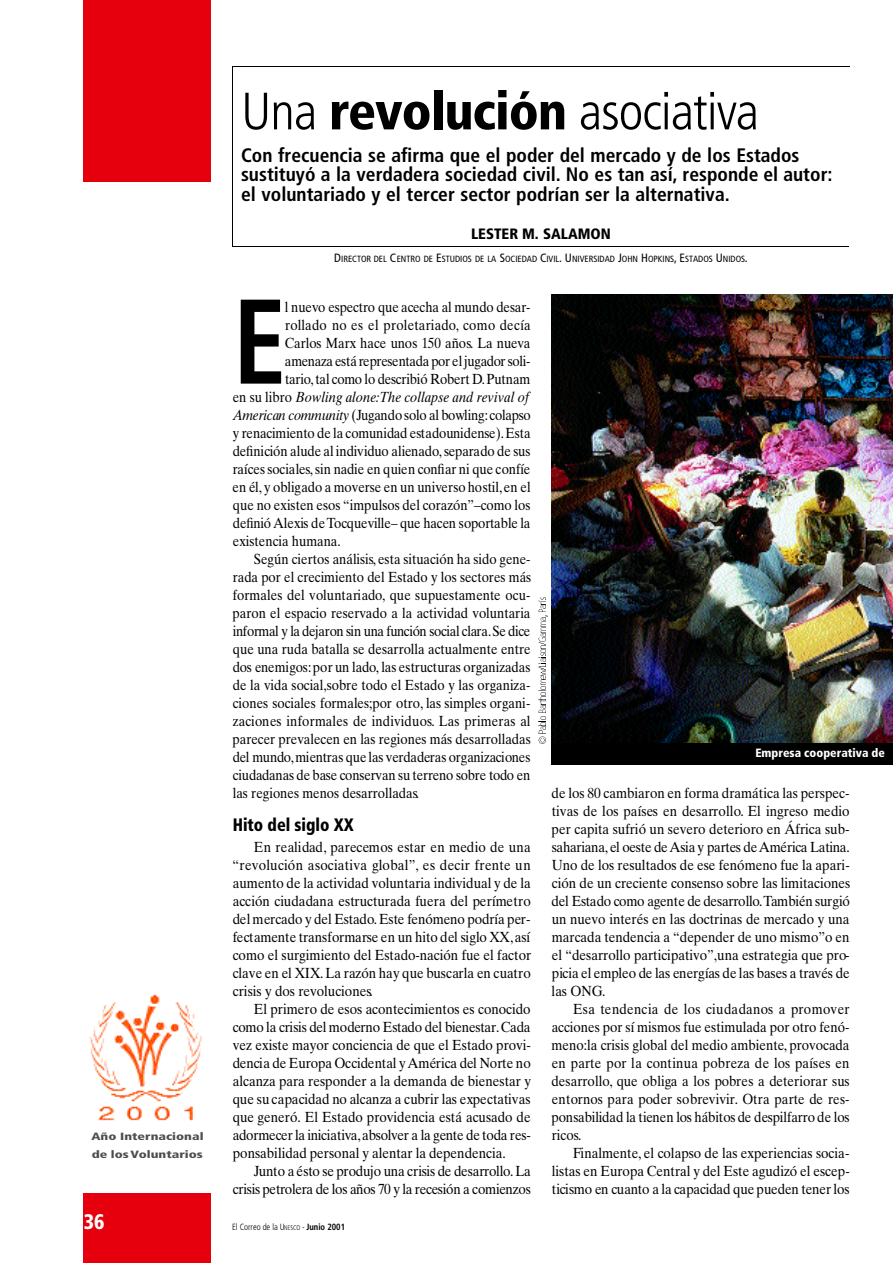
<style>
.page{position:relative;width:893px;height:1263px;background:#fff}
.page>*{position:absolute;margin:0;border:0;box-sizing:border-box;transform-origin:0 0}
.t1{font:700 condensed 120.3px "Frutiger";color:#000;scale:.89 1}
.t2{font:300 condensed 52.5px "Frutiger";color:#000}
.t3{font:900 condensed 21px "Frutiger";color:#fff;scale:.95 1}
.t4{font:700 condensed 19.5px/19.5px "Frutiger";color:#000}
.t5{font:900 condensed 18px "Frutiger";color:#000;scale:.91 1}
.t6{font:900 condensed 15px "Frutiger";color:#000}
.t7{font:14.7px/18px "Times Ten";color:#000;text-align:justify;scale:.91 1}
.t8{font:14.7px "Times Ten";color:#000;scale:.89 1}
.t9{font:14.7px/18px "Times Ten";color:#000;text-align:justify;scale:.9 1}
.t10{font:14.7px "Times Ten";letter-spacing:-.02em;color:#000;scale:.89 1}
.t11{font:14.7px/18px "Times Ten";letter-spacing:-.02em;color:#000;text-align:right;scale:.91 1}
.t12{font:14.7px "Times Ten";letter-spacing:-.025em;color:#000;scale:.89 1}
.t13{font:italic 14.7px "Times Ten";color:#000;scale:.89 1}
.t14{font:900 condensed 12px "Frutiger";color:#fff}
.t15{font:900 condensed 10.5px/17.2px "Frutiger";color:#4d4d4d;scale:1.34 1}
.t16{font:condensed 9px "Frutiger";color:#000}
.t17{font:300 condensed 9px "Frutiger";color:#000;scale:.95 1}
.s1{font-weight:900}
.s2{font-size:12px}
.s3{font-style:normal}
.s4{font-style:italic}
.s5{font-size:6.75px}
.s6{font-weight:700}
</style>
<div class="page">
<hr style="left:232px;top:67px;width:1px;height:180px;background:#000">
<hr style="left:232px;top:246px;width:617px;height:1px;background:#000">
<img style="left:89px;top:994px;width:113px;height:127px">
<div style="left:84px;top:0;width:127px;height:182px;background:#e6000e"></div>
<div style="left:84px;top:1194px;width:127px;height:69px;background:#e6000e"></div>
<hr style="left:232px;top:66px;width:617px;height:1px;background:#000">
<img style="left:551px;top:294px;width:341px;height:449px">
<div style="left:551px;top:743px;width:341px;height:21px;background:#000"></div>
<svg style="left:538px;top:597px;width:9px;height:146px"></svg>
<h2 class="t2" style="left:241px;top:90px;width:519px">Una <span class="s1">re v o l u c i ó n</span> a s o c i a t i va</h2>
<h3 class="t4" style="left:241px;top:147px;width:593px">Con frecuencia se afirma que el poder del mercado y de los Estados sustituyó a la verdadera sociedad civil. No es tan así, responde el autor: el voluntariado y el tercer sector podrían ser la alternativa.</h3>
<p class="t15" style="left:91px;top:1129px;width:85px">Año Internacional de los Voluntarios</p>
<p class="t6" style="left:471px;top:227px;width:141px">LESTER M. SALAMON</p>
<p class="t16" style="left:334px;top:255px;width:415px"><span class="s2">D</span>IRECTOR DEL <span class="s2">C</span>ENTRO DE <span class="s2">E</span>STUDIOS DE LA <span class="s2">S</span>OCIEDAD <span class="s2">C</span>IVIL<span class="s2">. U</span>NIVERSIDAD <span class="s2">J</span>OHN <span class="s2">H</span>OPKINS<span class="s2">, E</span>STADOS <span class="s2">U</span>NIDOS<span class="s2">.</span></p>
<h1 class="t1" style="left:233px;top:293px;width:62px">E</h1>
<p class="t10" style="left:285px;top:301px;width:277px">l nuevo espectro que acecha al mundo desar-</p>
<p class="t8" style="left:285px;top:319px;width:277px">rollado no es el proletariado, como decía</p>
<p class="t8" style="left:285px;top:337px;width:277px">Carlos Marx hace unos 150 años. La nueva</p>
<p class="t12" style="left:285px;top:355px;width:278px">amenaza está representada por el jugador soli-</p>
<p class="t8" style="left:285px;top:373px;width:277px">t a r i o,tal como lo describió Robert D.P u t n a m</p>
<p class="t13" style="left:233px;top:391px;width:335px"><span class="s3">en su libro</span> Bowling alone:The collapse and revival of</p>
<p class="t10" style="left:233px;top:409px;width:336px"><span class="s4">American community</span> ( Jugando solo al bowling: c o l a p s o</p>
<p class="t8" style="left:233px;top:427px;width:336px">y renacimiento de la comunidad estadounidense).E s t a</p>
<p class="t8" style="left:233px;top:445px;width:336px">d e finición alude al individuo alienado, separado de sus</p>
<p class="t8" style="left:233px;top:463px;width:336px">raíces sociales, sin nadie en quien confiar ni que confíe</p>
<p class="t8" style="left:232px;top:481px;width:336px">en él, y obligado a moverse en un universo hostil,en el</p>
<p class="t8" style="left:233px;top:499px;width:336px">que no existen esos “impulsos del corazón”–como los</p>
<p class="t10" style="left:233px;top:517px;width:336px">d e finió Alexis de Tocqueville– que hacen soportable la</p>
<p class="t8" style="left:233px;top:535px;width:123px">existencia humana.</p>
<p class="t8" style="left:254px;top:553px;width:312px">Según ciertos análisis, esta situación ha sido gene-</p>
<p class="t8" style="left:233px;top:571px;width:337px">rada por el crecimiento del Estado y los sectores más</p>
<p class="t8" style="left:233px;top:589px;width:336px">formales del voluntariado, que supuestamente ocu-</p>
<p class="t8" style="left:232px;top:607px;width:336px">paron el espacio reservado a la actividad voluntaria</p>
<p class="t12" style="left:233px;top:625px;width:336px">informal y la dejaron sin una función social clara.Se dice</p>
<p class="t8" style="left:233px;top:643px;width:336px">que una ruda batalla se desarrolla actualmente entre</p>
<p class="t8" style="left:233px;top:661px;width:336px">dos enemigos:por un lado, las estructuras organizadas</p>
<p class="t8" style="left:233px;top:679px;width:336px">de la vida social,sobre todo el Estado y las organiza-</p>
<p class="t8" style="left:233px;top:697px;width:336px">ciones sociales formales;por otro, las simples organi-</p>
<p class="t8" style="left:233px;top:715px;width:336px">zaciones informales de individuos. Las primeras al</p>
<p class="t8" style="left:233px;top:733px;width:336px">parecer prevalecen en las regiones más desarrolladas</p>
<p class="t10" style="left:233px;top:751px;width:336px">del mundo,mientras que las verdaderas organizaciones</p>
<p class="t10" style="left:233px;top:769px;width:336px">ciudadanas de base conservan su terreno sobre todo en</p>
<p class="t8" style="left:233px;top:787px;width:211px">las regiones menos desarrolladas.</p>
<p class="t5" style="left:233px;top:817px;width:135px">Hito del siglo XX</p>
<p class="t7" style="left:233px;top:839px;width:329px;text-indent:21px">En realidad, parecemos estar en medio de una “revolución asociativa global”, es decir frente un aumento de la actividad voluntaria individual y de la acción ciudadana estructurada fuera del perímetro del mercado y del Estado. Este fenómeno podría per&shy;fectamente transformarse en un hito del siglo XX,a s í como el surgimiento del Estado-nación fue el factor clave en el XIX. La razón hay que buscarla en cuatro crisis y dos revoluciones.</p>
<p class="t7" style="left:233px;top:1001px;width:329px;text-indent:21px">El primero de esos acontecimientos es conocido como la crisis del moderno Estado del bienestar.C a d a vez existe mayor conciencia de que el Estado provi&shy;dencia de Europa Occidental y América del Norte no alcanza para responder a la demanda de bienestar y que su capacidad no alcanza a cubrir las expectativas que generó. El Estado providencia está acusado de adormecer la iniciativa,absolver a la gente de toda res&shy;ponsabilidad personal y alentar la dependencia.</p>
<p class="t11" style="left:233px;top:1163px;width:329px">Junto a ésto se produjo una crisis de desarrollo.L a crisis petrolera de los años 70 y la recesión a comienzos</p>
<p class="t14" style="left:755px;top:748px;width:131px">Empresa cooperativa de</p>
<p class="t7" style="left:551px;top:785px;width:330px">de los 80 cambiaron en forma dramática las perspec&shy;tivas de los países en desarrollo. El ingreso medio per capita sufrió un severo deterioro en África sub&shy;s a h a r i a n a , el oeste de Asia y partes de América Latina.<br>Uno de los resultados de ese fenómeno fue la apari&shy;ción de un creciente consenso sobre las limitaciones del Estado como agente de desarrollo.También surgió un nuevo interés en las doctrinas de mercado y una marcada tendencia a “depender de uno mismo”o en el “desarrollo participativo”,una estrategia que pro&shy;picia el empleo de las energías de las bases a través de las ONG.</p>
<p class="t9" style="left:551px;top:1001px;width:332px;text-indent:22px">Esa tendencia de los ciudadanos a promover acciones por sí mismos fue estimulada por otro fenó&shy;meno:la crisis global del medio ambiente, provocada en parte por la continua pobreza de los países en d e s a r r o l l o, que obliga a los pobres a deteriorar sus entornos para poder sobrevivir. Otra parte de res&shy;ponsabilidad la tienen los hábitos de despilfarro de los ricos.</p>
<p class="t7" style="left:552px;top:1145px;width:329px;text-indent:21px">Finalmente, el colapso de las experiencias socia&shy;listas en Europa Central y del Este agudizó el escep&shy;ticismo en cuanto a la capacidad que pueden tener los</p>
<h3 class="t3" style="left:84px;top:1214px;width:23px">36</h3>
<p class="t17" style="left:232px;top:1223px;width:120px">El Correo de la U<span class="s5">NESCO</span> - <span class="s6">Junio 2001</span></p>
</div>
